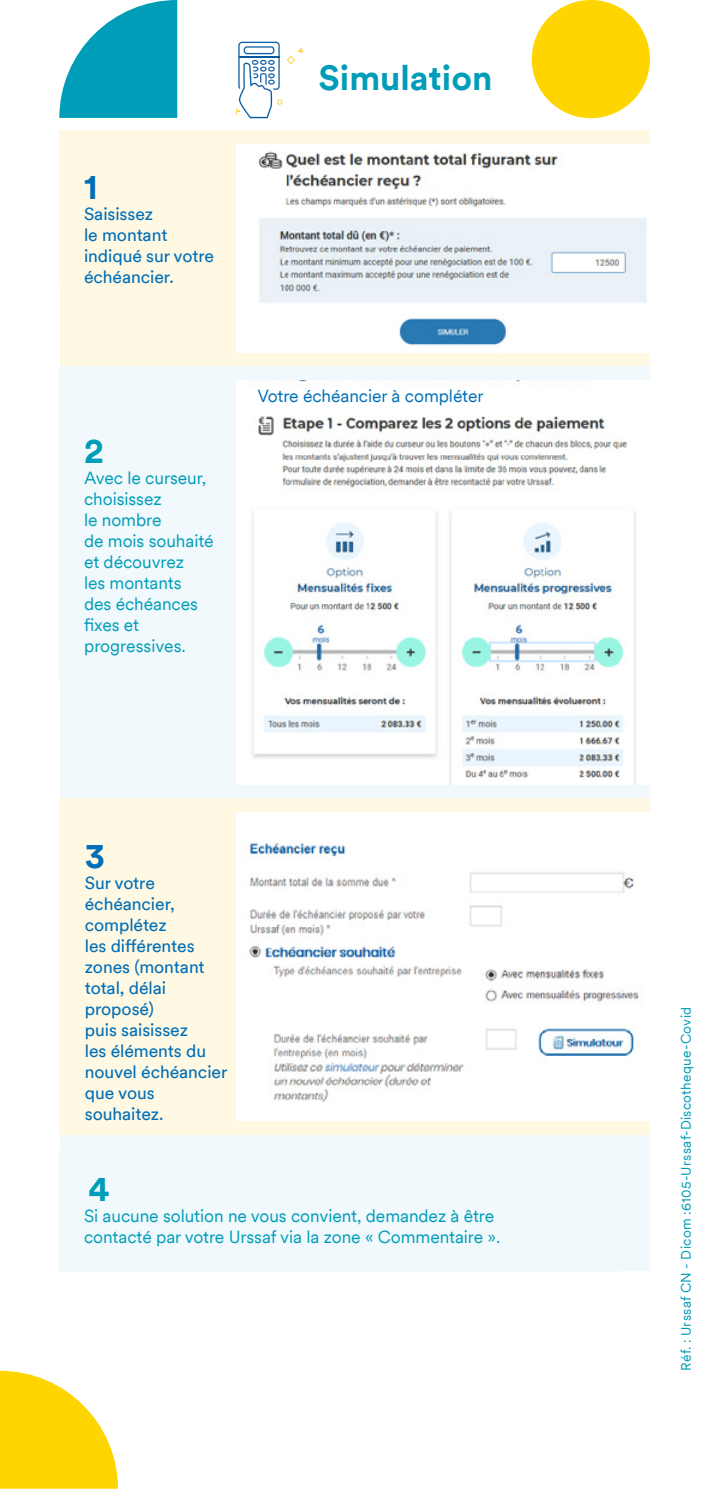
<style>
.page{position:relative;width:709px;height:1489px;background:#fff}
.page>*{position:absolute;margin:0;border:0;box-sizing:border-box;transform-origin:0 0}
.t1{font:700 35px "Circular";color:#009db9}
.t2{font:700 35px "Circular";color:#006fb8}
.t3{font:17.5px/21px "Circular";letter-spacing:-.005em;color:#009db9}
.t4{font:17.5px/21px "Circular";letter-spacing:-.005em;color:#006fb8}
.t5{font:17.5px "Circular";letter-spacing:-.005em;color:#006fb8}
.t6{font:13.75px "Circular";letter-spacing:.02em;color:#009db9}
</style>
<div class="page">
<div style="left:60px;top:1134px;width:590px;height:137px;background:#f1f9fc"></div>
<div style="left:59px;top:797px;width:591px;height:337px;background:#fff9e3"></div>
<div style="left:60px;top:130px;width:590px;height:236px;background:#fff9e3"></div>
<div style="left:60px;top:366px;width:590px;height:431px;background:#f1f9fc"></div>
<div style="left:59px;top:130px;width:203px;height:153px;background:#fff9e3"></div>
<div style="left:59px;top:369px;width:192px;height:312px;background:#f1f9fc"></div>
<div style="left:59px;top:1149px;width:560px;height:122px;background:#f1f9fc"></div>
<div style="left:236px;top:144px;width:473px;height:208px;background:#fff"></div>
<img style="left:258px;top:151px;width:389px;height:195px">
<img style="left:236px;top:381px;width:414px;height:403px">
<div style="left:236px;top:811px;width:473px;height:309px;background:#fff"></div>
<img style="left:249px;top:842px;width:390px;height:260px">
<svg style="left:236px;top:42px;width:67px;height:76px"></svg>
<svg style="left:59px;top:0;width:118px;height:118px"></svg>
<svg style="left:0;top:1370px;width:118px;height:118px"></svg>
<div style="left:531px;top:0;width:119px;height:118px;background:#ffd500;border-radius:50%"></div>
<h1 class="t2" style="left:84px;top:163px;width:15px">1</h1>
<p class="t4" style="left:84px;top:203px;width:131px">Saisissez<br>le montant indiqué sur votre échéancier.</p>
<h1 class="t1" style="left:84px;top:427px;width:21px">2</h1>
<p class="t3" style="left:84px;top:467px;width:131px">Avec le curseur, choisissez<br>le nombre<br>de mois souhaité et découvrez<br>les montants<br>des échéances fixes et progressives.</p>
<h1 class="t1" style="left:318px;top:54px;width:175px">Simulation</h1>
<p class="t5" style="left:257px;top:384px;width:228px">Votre échéancier à compléter</p>
<h1 class="t2" style="left:85px;top:831px;width:22px">3</h1>
<p class="t4" style="left:85px;top:871px;width:144px">Sur votre échéancier, complétez<br>les différentes zones (montant total, délai proposé)<br>puis saisissez<br>les éléments du nouvel échéancier que vous souhaitez.</p>
<h1 class="t1" style="left:88px;top:1164px;width:23px">4</h1>
<p class="t3" style="left:84px;top:1204px;width:418px">Si aucune solution ne vous convient, demandez à être contacté par votre Urssaf via la zone « Commentaire ».</p>
<p class="t6" style="left:677px;top:1370px;width:365px;rotate:-90deg">Réf. : Urssaf CN - Dicom :6105-Urssaf-Discotheque-Covid</p>
</div>
